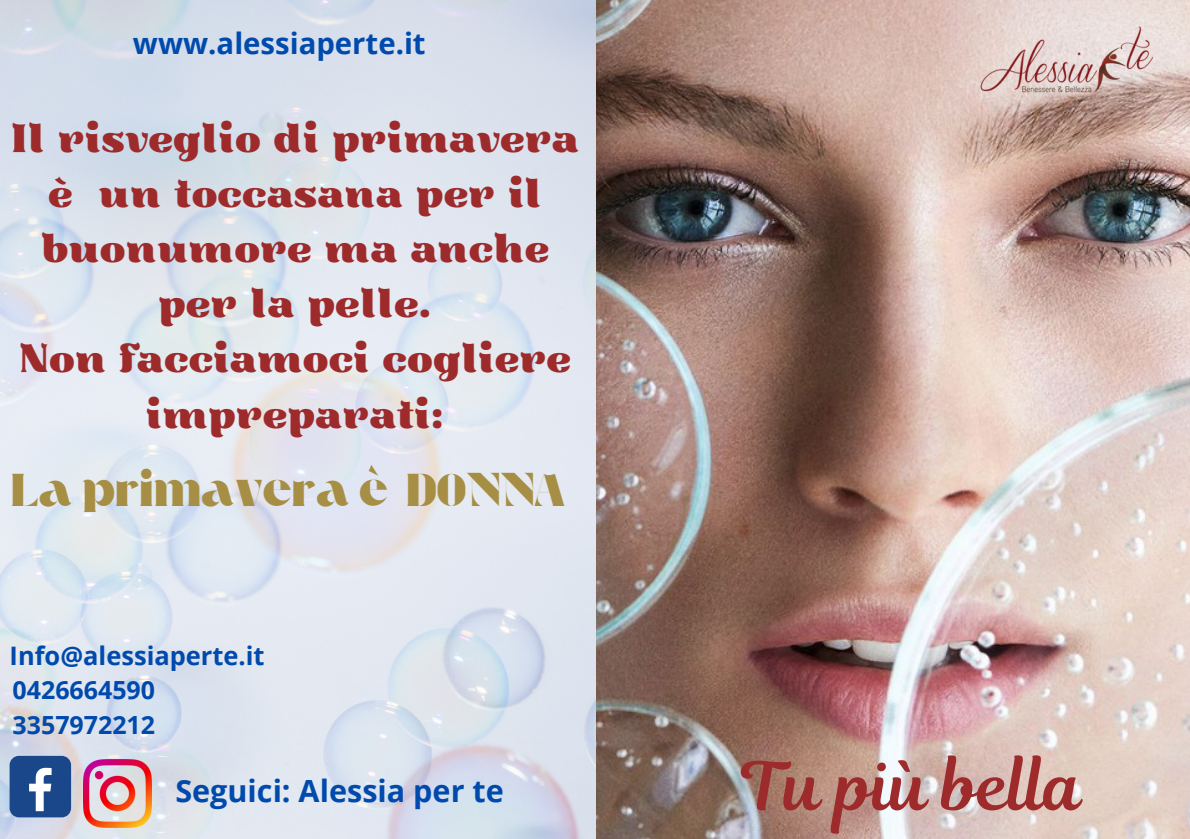
<style>
.page{position:relative;width:1190px;height:839px;background:#fff}
.page>*{position:absolute;margin:0;border:0;box-sizing:border-box;transform-origin:0 0}
.t1{font:66.2px "Magnolia Script";color:#9e2b2b}
.t2{font:46px "Foda Display";color:#a68e45}
.t3{font:39.4px/55.2px "Kaftus";color:#9e2b2b;text-align:center}
.t4{font:700 30.6px "Open Sans";color:#004aad}
.t5{font:700 29.4px "Open Sans";color:#004aad}
.t6{font:700 25.4px "Open Sans";color:#004aad}
.t7{font:700 25px "Open Sans";color:#004aad}
</style>
<div class="page">
<img style="left:596px;top:0;width:594px;height:838px">
<img style="left:0;top:0;width:596px;height:838px">
<div style="left:10px;top:755px;width:61px;height:62px;background:#1a4789;border-radius:9px"></div>
<svg style="left:29px;top:767px;width:23px;height:45px"></svg>
<img style="left:84px;top:759px;width:67px;height:68px">
<img style="left:976px;top:0;width:182px;height:124px">
<p class="t5" style="left:133px;top:23px;width:294px">www.alessiaperte.it</p>
<h4 class="t3" style="left:11px;top:112px;width:570px">Il risveglio di primavera è un toccasana per il buonumore ma anche per la pelle.<br>Non facciamoci cogliere impreparati:</h4>
<p class="t2" style="left:11px;top:471px;width:556px">La primavera è DONNA</p>
<p class="t6" style="left:10px;top:637px;width:257px">Info@alessiaperte.it</p>
<h2 class="t7" style="left:13px;top:672px;width:144px">0426664590</h2>
<p class="t7" style="left:13px;top:707px;width:144px">3357972212</p>
<p class="t4" style="left:175px;top:768px;width:330px">Seguici: Alessia per te</p>
<p class="t1" style="left:742px;top:740px;width:341px">Tu più bella</p>
</div>
